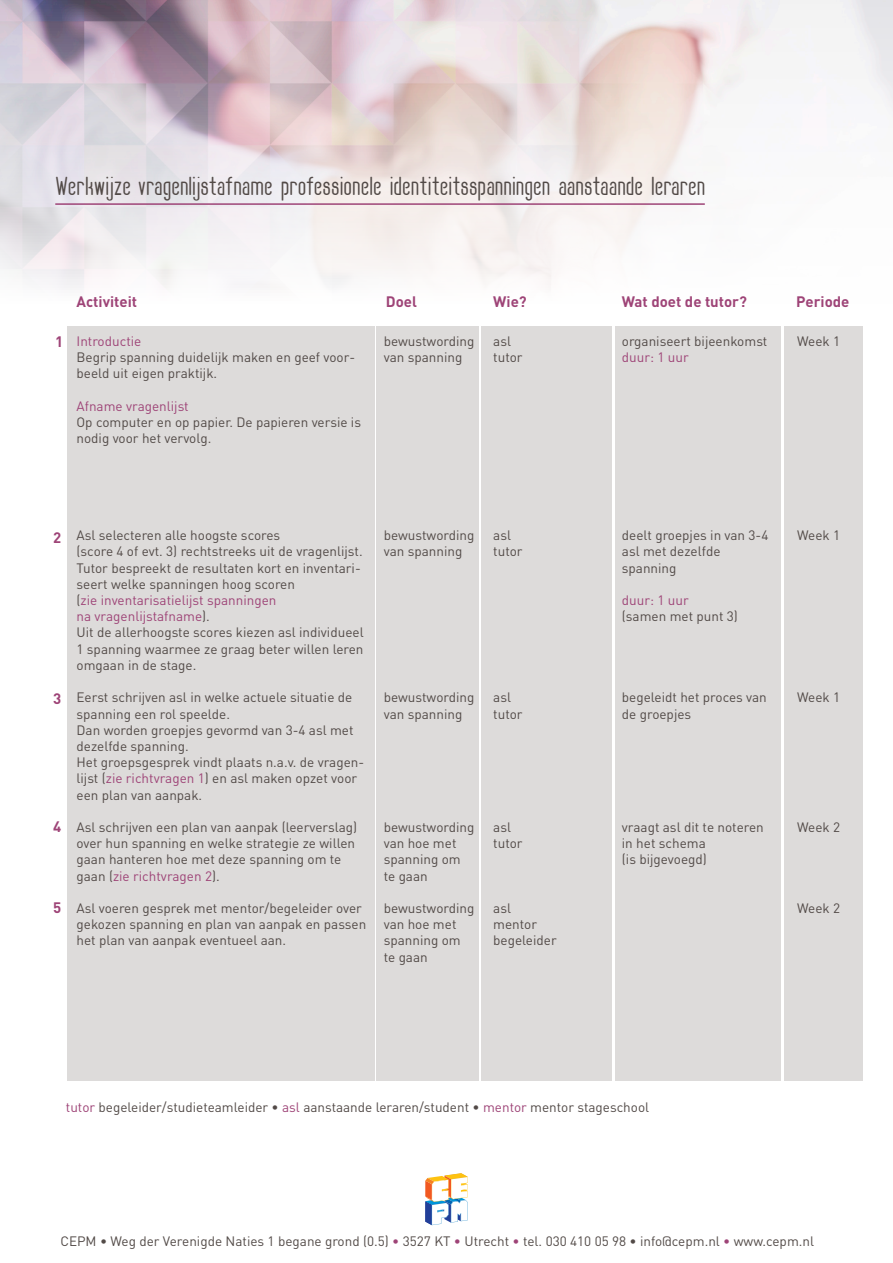
<style>
.page{position:relative;width:893px;height:1263px;background:#fff}
.page>*{position:absolute;margin:0;border:0;box-sizing:border-box;transform-origin:0 0}
.flogreen{font:22.5px "FLOGREEN";color:#524a47}
.kopjes{font:700 15px "DIN";color:#9e4477}
.hoofdtekst{font:13.5px/16.2px "DIN";color:#524a47}
.hoofdtekst-2{font:13.5px "DIN";color:#9e4477}
.s1{color:#524a47}
.s2{color:#9e4477}
</style>
<div class="page">
<img style="left:0;top:0;width:893px;height:617px">
<svg style="left:425px;top:1173px;width:43px;height:52px"></svg>
<div style="left:67px;top:326px;width:307px;height:755px;background:#dddbda"></div>
<div style="left:376px;top:326px;width:102px;height:755px;background:#dddbda"></div>
<div style="left:482px;top:326px;width:130px;height:755px;background:#dddbda"></div>
<div style="left:615px;top:326px;width:166px;height:755px;background:#dddbda"></div>
<div style="left:784px;top:326px;width:79px;height:755px;background:#dddbda"></div>
<hr style="left:55px;top:203px;width:650px;height:2px;background:#9e4477">
<p class="flogreen" style="left:55px;top:174px;width:652px">Werkwijze vragenlijstafname professionele identiteitsspanningen aanstaande leraren</p>
<p class="kopjes" style="left:55px;top:332px;width:10px">1</p>
<p class="kopjes" style="left:77px;top:291px;width:62px">Activiteit</p>
<p class="kopjes" style="left:386px;top:291px;width:33px">Doel</p>
<p class="kopjes" style="left:493px;top:291px;width:35px">Wie?</p>
<p class="kopjes" style="left:622px;top:291px;width:127px">Wat doet de tutor?</p>
<p class="kopjes" style="left:796px;top:291px;width:55px">Periode</p>
<p class="hoofdtekst-2" style="left:77px;top:333px;width:66px">Introductie</p>
<p class="hoofdtekst" style="left:77px;top:349px;width:280px">Begrip spanning duidelijk maken en geef voor&shy;beeld uit eigen praktijk.</p>
<p class="hoofdtekst-2" style="left:77px;top:397px;width:114px">Afname vragenlijst</p>
<p class="hoofdtekst" style="left:77px;top:414px;width:286px">Op computer en op papier. De papieren versie is nodig voor het vervolg.</p>
<p class="hoofdtekst" style="left:384px;top:333px;width:92px">bewustwording van spanning</p>
<p class="hoofdtekst" style="left:493px;top:333px;width:19px">asl</p>
<p class="hoofdtekst" style="left:493px;top:349px;width:31px">tutor</p>
<p class="hoofdtekst" style="left:622px;top:333px;width:147px">organiseert bijeenkomst</p>
<p class="hoofdtekst-2" style="left:622px;top:349px;width:68px">duur: 1 uur</p>
<p class="hoofdtekst" style="left:797px;top:333px;width:44px">Week 1</p>
<p class="kopjes" style="left:53px;top:528px;width:10px">2</p>
<p class="kopjes" style="left:53px;top:689px;width:10px">3</p>
<p class="kopjes" style="left:53px;top:817px;width:10px">4</p>
<p class="kopjes" style="left:53px;top:898px;width:10px">5</p>
<p class="hoofdtekst" style="left:77px;top:527px;width:205px">Asl selecteren alle hoogste scores</p>
<p class="hoofdtekst" style="left:77px;top:543px;width:288px">(score 4 of evt. 3) rechtstreeks uit de vragenlijst.</p>
<p class="hoofdtekst" style="left:77px;top:559px;width:286px">Tutor bespreekt de resultaten kort en inventari&shy;seert welke spanningen hoog scoren</p>
<p class="hoofdtekst-2" style="left:77px;top:592px;width:201px"><span class="s1">(</span>zie inventarisatielijst spanningen</p>
<p class="hoofdtekst-2" style="left:77px;top:608px;width:135px">na vragenlijstafname<span class="s1">).</span></p>
<p class="hoofdtekst" style="left:77px;top:624px;width:289px;text-align:justify">Uit de allerhoogste scores kiezen asl individueel 1 spanning waarmee ze graag beter willen leren omgaan in de stage.</p>
<p class="hoofdtekst" style="left:77px;top:689px;width:277px">Eerst schrijven asl in welke actuele situatie de spanning een rol speelde.</p>
<p class="hoofdtekst" style="left:77px;top:721px;width:279px">Dan worden groepjes gevormd van 3-4 asl met dezelfde spanning.</p>
<p class="hoofdtekst" style="left:77px;top:754px;width:289px">Het groepsgesprek vindt plaats n.a.v. de vragen&shy;lijst (<span class="s2">zie richtvragen 1</span>) en asl maken opzet voor een plan van aanpak.</p>
<p class="hoofdtekst" style="left:77px;top:819px;width:282px">Asl schrijven een plan van aanpak (leerverslag) over hun spanning en welke strategie ze willen gaan hanteren hoe met deze spanning om te gaan (<span class="s2">zie richtvragen 2</span>).</p>
<p class="hoofdtekst" style="left:77px;top:900px;width:291px">Asl voeren gesprek met mentor/begeleider over gekozen spanning en plan van aanpak en passen het plan van aanpak eventueel aan.</p>
<p class="hoofdtekst" style="left:384px;top:527px;width:92px">bewustwording van spanning</p>
<p class="hoofdtekst" style="left:384px;top:689px;width:92px">bewustwording van spanning</p>
<p class="hoofdtekst" style="left:384px;top:819px;width:92px">bewustwording van hoe met spanning om</p>
<p class="hoofdtekst" style="left:384px;top:867px;width:46px">te gaan</p>
<p class="hoofdtekst" style="left:384px;top:900px;width:92px">bewustwording van hoe met spanning om</p>
<p class="hoofdtekst" style="left:384px;top:948px;width:46px">te gaan</p>
<p class="hoofdtekst" style="left:493px;top:527px;width:19px">asl</p>
<p class="hoofdtekst" style="left:493px;top:543px;width:31px">tutor</p>
<p class="hoofdtekst" style="left:493px;top:689px;width:19px">asl</p>
<p class="hoofdtekst" style="left:493px;top:705px;width:31px">tutor</p>
<p class="hoofdtekst" style="left:493px;top:819px;width:19px">asl</p>
<p class="hoofdtekst" style="left:493px;top:835px;width:31px">tutor</p>
<p class="hoofdtekst" style="left:493px;top:900px;width:19px">asl</p>
<p class="hoofdtekst" style="left:493px;top:916px;width:45px">mentor</p>
<p class="hoofdtekst" style="left:493px;top:932px;width:65px">begeleider</p>
<p class="hoofdtekst" style="left:622px;top:527px;width:148px">deelt groepjes in van 3-4 asl met dezelfde</p>
<p class="hoofdtekst" style="left:622px;top:559px;width:56px">spanning</p>
<p class="hoofdtekst-2" style="left:622px;top:592px;width:68px">duur: 1 uur</p>
<p class="hoofdtekst" style="left:622px;top:608px;width:118px">(samen met punt 3)</p>
<p class="hoofdtekst" style="left:622px;top:689px;width:146px">begeleidt het proces van de groepjes</p>
<p class="hoofdtekst" style="left:797px;top:527px;width:44px">Week 1</p>
<p class="hoofdtekst" style="left:797px;top:689px;width:44px">Week 1</p>
<p class="hoofdtekst" style="left:622px;top:819px;width:143px">vraagt asl dit te noteren</p>
<p class="hoofdtekst" style="left:622px;top:835px;width:85px">in het schema</p>
<p class="hoofdtekst" style="left:622px;top:851px;width:86px">(is bijgevoegd)</p>
<p class="hoofdtekst" style="left:797px;top:819px;width:44px">Week 2</p>
<p class="hoofdtekst" style="left:797px;top:900px;width:44px">Week 2</p>
<p class="hoofdtekst" style="left:66px;top:1099px;width:585px"><span class="s2">tutor</span> begeleider/studieteamleider • <span class="s2">asl</span> aanstaande leraren/student • <span class="s2">mentor</span> mentor stageschool</p>
<p class="hoofdtekst" style="left:60px;top:1233px;width:755px">CEPM • Weg der Verenigde Naties 1 begane grond (0.5) <span class="s2">•</span> 3527 KT <span class="s2">•</span> Utrecht <span class="s2">•</span> tel. 030 410 05 98 • info@cepm.nl <span class="s2">•</span> www.cepm.nl</p>
</div>
